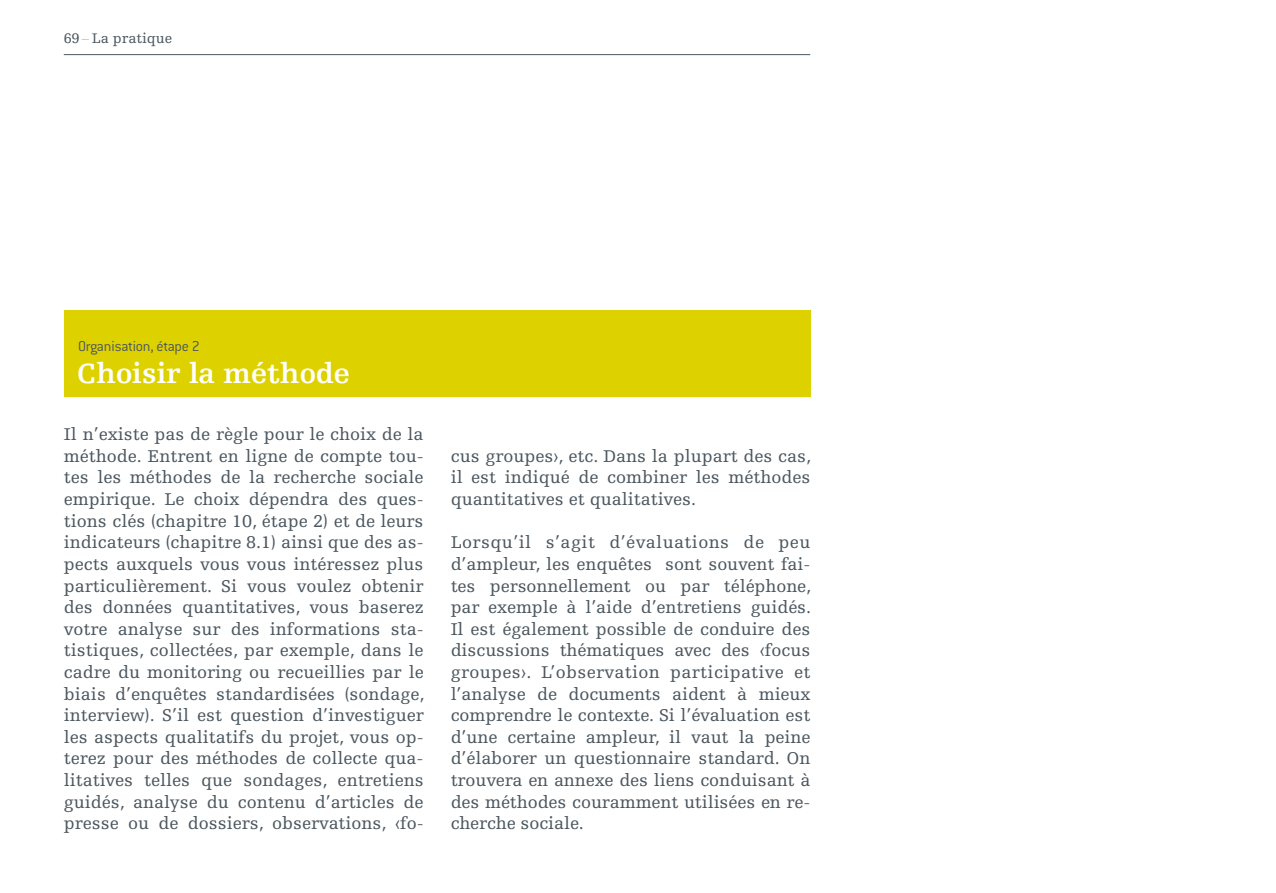
<style>
.page{position:relative;width:1276px;height:893px;background:#fff}
.page>*{position:absolute;margin:0;border:0;box-sizing:border-box;transform-origin:0 0}
.t1{font:700 29.25px "Egyptienne F";color:#fff}
.t2{font:18px/21.6px "Egyptienne F";color:#4c575f;text-align:justify}
.t3{font:300 15.75px "Conduit ITC";letter-spacing:-.015em;color:#4c575f}
.t4{font:14.62px "Egyptienne F";color:#4c575f}
.s1{color:#ded100}
</style>
<div class="page">
<hr style="left:64px;top:54px;width:746px;height:1px;background:#4c575f">
<div style="left:64px;top:311px;width:746px;height:86px;background:#ded100"></div>
<p class="t4" style="left:64px;top:30px;width:110px">69 <span class="s1">–</span> La pratique</p>
<p class="t3" style="left:78px;top:338px;width:123px">Organisation, étape 2</p>
<h1 class="t1" style="left:77px;top:357px;width:275px">Choisir la méthode</h1>
<p class="t2" style="left:64px;top:424px;width:362px;text-align:left">Il n’existe pas de règle pour le choix de la méthode. Entrent en ligne de compte tou&shy;tes les méthodes de la recherche sociale empirique. Le choix dépendra des ques&shy;tions clés (chapitre 10, étape 2) et de leurs indicateurs (chapitre 8.1) ainsi que des as&shy;pects auxquels vous vous intéressez plus particulièrement. Si vous voulez obtenir des données quantitatives, vous baserez votre analyse sur des informations sta&shy;tistiques, collectées, par exemple, dans le cadre du monitoring ou recueillies par le biais d’enquêtes standardisées (sondage, interview). S’il est question d’investiguer les aspects qualitatifs du projet, vous op&shy;terez pour des méthodes de collecte qua&shy;litatives telles que sondages, entretiens guidés, analyse du contenu d’articles de presse ou de dossiers, observations, ‹fo-</p>
<p class="t2" style="left:451px;top:445px;width:362px">cus groupes›, etc. Dans la plupart des cas, il est indiqué de combiner les méthodes quantitatives et qualitatives.</p>
<p class="t2" style="left:451px;top:532px;width:362px">Lorsqu’il s’agit d’évaluations de peu d’ampleur, les enquêtes sont souvent fai&shy;tes personnellement ou par téléphone, par exemple à l’aide d’entretiens guidés.<br>Il est également possible de conduire des discussions thématiques avec des ‹focus groupes›. L’observation participative et l’analyse de documents aident à mieux comprendre le contexte. Si l’évaluation est d’une certaine ampleur, il vaut la peine d’élaborer un questionnaire standard. On trouvera en annexe des liens conduisant à des méthodes couramment utilisées en re&shy;cherche sociale.</p>
</div>
